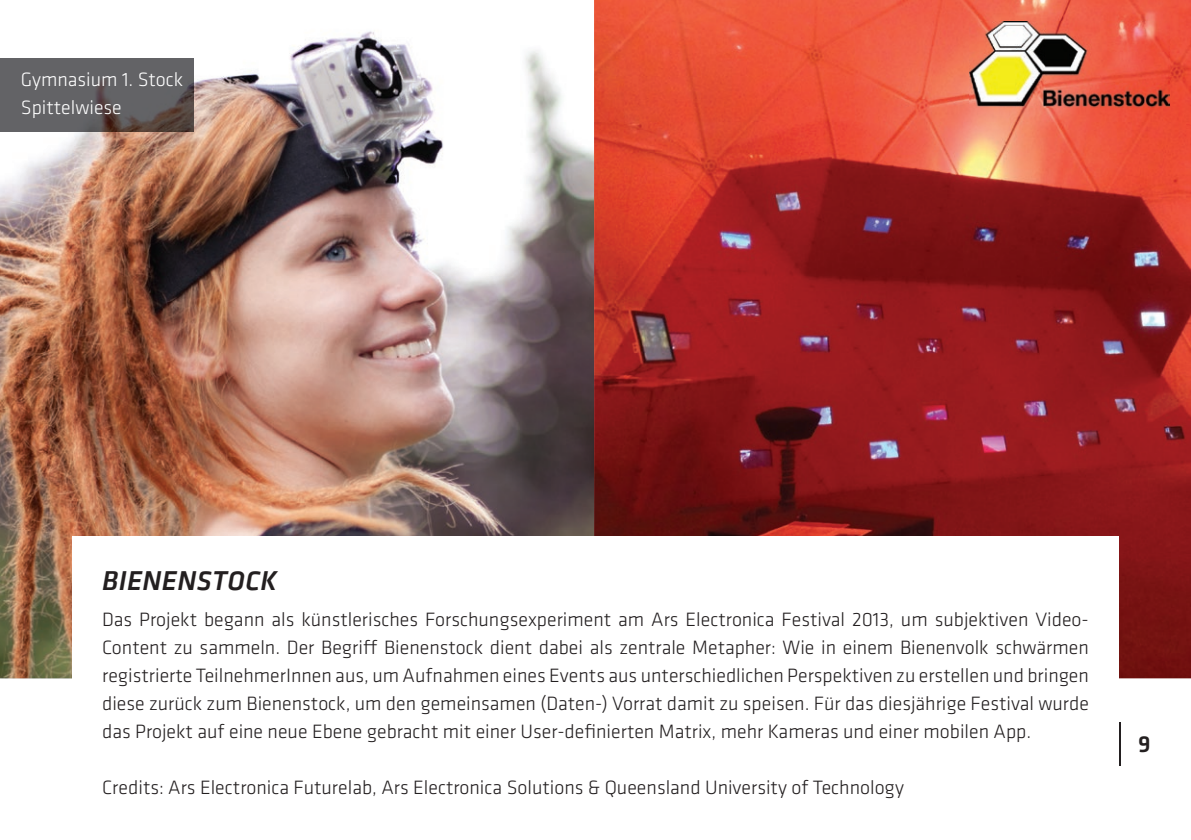
<style>
.page{position:relative;width:1191px;height:840px;background:#fff}
.page>*{position:absolute;margin:0;border:0;box-sizing:border-box;transform-origin:0 0}
.t1{font:italic 500 28px "Klavika";letter-spacing:.015em;color:#231f20}
.t2{font:500 24px "Klavika";color:#231f20}
.t3{font:300 20px/28px "Klavika";color:#231f20;text-align:justify}
.t4{font:300 20px/28px "Klavika";color:#fff}
</style>
<div class="page">
<img style="left:0;top:31px;width:594px;height:647px">
<img style="left:594px;top:0;width:597px;height:678px">
<img style="left:969px;top:22px;width:200px;height:86px">
<img style="left:0;top:58px;width:194px;height:73px">
<hr style="left:1119px;top:722px;width:1px;height:43px;background:#231f20">
<div style="left:72px;top:536px;width:1047px;height:240px;background:#fff"></div>
<p class="t4" style="left:21px;top:66px;width:164px">Gymnasium 1. Stock<br>Spittelwiese</p>
<h1 class="t1" style="left:102px;top:561px;width:176px">BIENENSTOCK</h1>
<p class="t3" style="left:102px;top:605px;width:988px">Das Projekt begann als künstlerisches Forschungsexperiment am Ars Electronica Festival 2013, um subjektiven Video-Content zu sammeln. Der Begriff Bienenstock dient dabei als zentrale Metapher: Wie in einem Bienenvolk schwärmen registrierte TeilnehmerInnen aus, um Aufnahmen eines Events aus unterschiedlichen Perspektiven zu erstellen und bringen diese zurück zum Bienenstock, um den gemeinsamen (Daten-) Vorrat damit zu speisen. Für das diesjährige Festival wurde das Projekt auf eine neue Ebene gebracht mit einer User-definierten Matrix, mehr Kameras und einer mobilen App.</p>
<p class="t3" style="left:102px;top:773px;width:803px">Credits: Ars Electronica Futurelab, Ars Electronica Solutions &amp; Queensland University of Technology</p>
<p class="t2" style="left:1138px;top:730px;width:14px">9</p>
</div>
